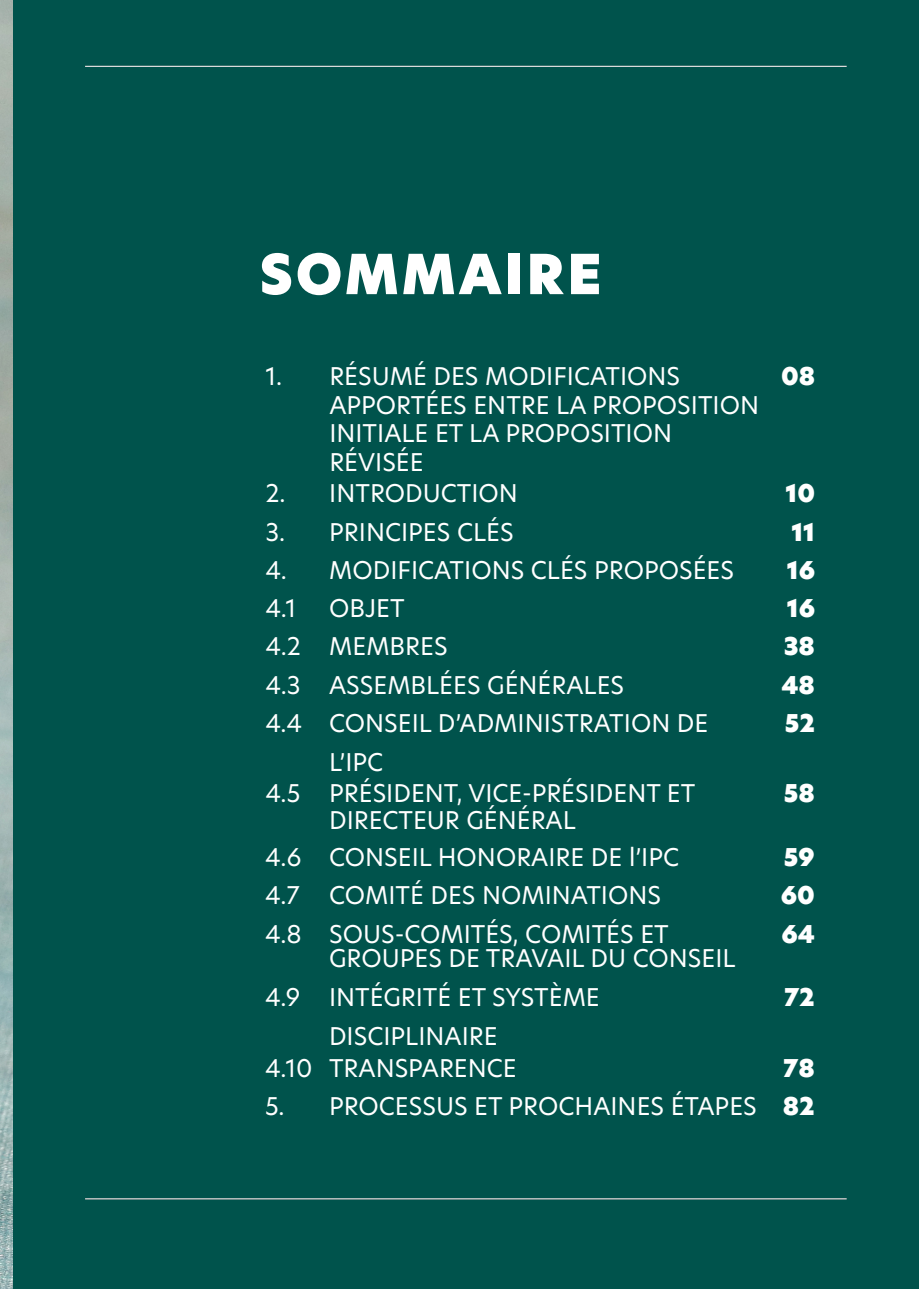
<style>
.page{position:relative;width:919px;height:1289px;background:#fff}
.page>*{position:absolute;margin:0;border:0;box-sizing:border-box;transform-origin:0 0}
.t1{font:54px "Hero New Super";letter-spacing:.06em;color:#fff}
.t2{font:24px/28.8px "Hero New";color:#fff}
.t3{font:24px "Hero New Super";color:#fff}
.s1{font-family:"Hero New Super"}
</style>
<div class="page">
<div style="left:0;top:0;width:918px;height:1288px;background:#00534c"></div>
<hr style="left:85px;top:1198px;width:761px;height:1px;background:#fff">
<hr style="left:85px;top:66px;width:761px;height:1px;background:#fff">
<img style="left:0;top:0;width:12px;height:1288px">
<h1 class="t1" style="left:259px;top:237px;width:343px">SOMMAIRE</h1>
<p class="t2" style="left:329px;top:361px;width:431px;text-indent:-64px">1. RÉSUMÉ DES MODIFICATIONS<br>APPORTÉES ENTRE LA PROPOSITION<br>INITIALE ET LA PROPOSITION<br>RÉVISÉE</p>
<p class="t3" style="left:781px;top:359px;width:36px">08</p>
<p class="t2" style="left:265px;top:478px;width:254px">2. INTRODUCTION</p>
<p class="t3" style="left:785px;top:477px;width:31px">10</p>
<p class="t2" style="left:265px;top:517px;width:250px">3. PRINCIPES CLÉS</p>
<p class="t3" style="left:791px;top:515px;width:25px">11</p>
<p class="t2" style="left:265px;top:555px;width:470px">4. MODIFICATIONS CLÉS PROPOSÉES</p>
<p class="t3" style="left:786px;top:553px;width:30px">16</p>
<p class="t2" style="left:265px;top:593px;width:33px">4.1</p>
<p class="t2" style="left:329px;top:593px;width:77px">OBJET</p>
<p class="t3" style="left:786px;top:592px;width:30px">16</p>
<p class="t2" style="left:265px;top:631px;width:184px">4.2 MEMBRES</p>
<p class="t3" style="left:783px;top:630px;width:33px">38</p>
<p class="t2" style="left:265px;top:670px;width:360px">4.3 ASSEMBLÉES GÉNÉRALES</p>
<p class="t3" style="left:781px;top:668px;width:35px">48</p>
<p class="t2" style="left:329px;top:703px;width:381px;line-height:39px;text-indent:-64px">4.4 CONSEIL D’ADMINISTRATION DE<br>L’IPC</p>
<p class="t3" style="left:784px;top:706px;width:32px">52</p>
<p class="t2" style="left:329px;top:779px;width:367px;line-height:27px;text-indent:-64px">4.5 PRÉSIDENT, VICE-PRÉSIDENT ET<br>DIRECTEUR GÉNÉRAL</p>
<p class="t3" style="left:783px;top:777px;width:33px">58</p>
<p class="t2" style="left:265px;top:842px;width:415px">4.6 CONSEIL HONORAIRE DE l’IPC</p>
<p class="t3" style="left:783px;top:840px;width:32px">59</p>
<p class="t2" style="left:265px;top:880px;width:397px">4.7 COMITÉ DES NOMINATIONS</p>
<p class="t3" style="left:780px;top:879px;width:36px">60</p>
<p class="t2" style="left:329px;top:921px;width:408px;line-height:24px;text-indent:-64px">4.8 SOUS-COMITÉS, COMITÉS ET<br>GROUPES DE TRAVAIL DU CONSEIL</p>
<p class="t3" style="left:781px;top:917px;width:35px">64</p>
<p class="t2" style="left:329px;top:977px;width:272px;line-height:39px;text-indent:-64px">4.9 INTÉGRITÉ ET SYSTÈME<br>DISCIPLINAIRE</p>
<p class="t3" style="left:784px;top:981px;width:32px">72</p>
<p class="t2" style="left:265px;top:1052px;width:253px">4.10 TRANSPARENCE</p>
<p class="t3" style="left:783px;top:1051px;width:33px">78</p>
<p class="t2" style="left:265px;top:1091px;width:551px">5. PROCESSUS ET PROCHAINES ÉTAPES <span class="s1">82</span></p>
</div>
